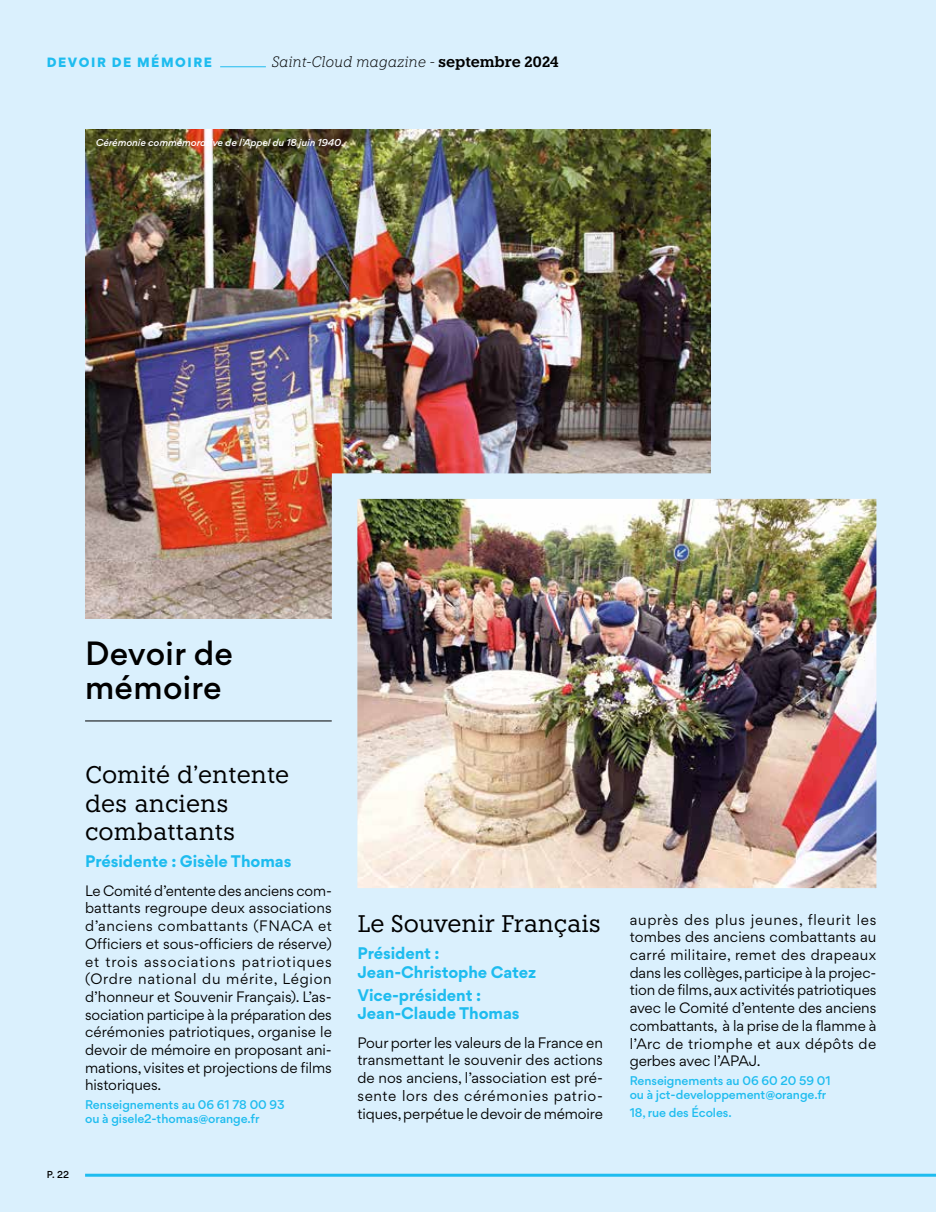
<style>
.page{position:relative;width:936px;height:1212px;background:#fff}
.page>*{position:absolute;margin:0;border:0;box-sizing:border-box;transform-origin:0 0}
.t1{font:500 30px/34.5px "Gordita";letter-spacing:.01em;color:#000}
.t2{font:24px/28.5px "Knile";color:#000}
.t3{font:700 15px/18.8px "Gordita";letter-spacing:-.005em;color:#1ebcef}
.t4{font:italic 300 15px "Knile";letter-spacing:-.01em;color:#000}
.t5{font:13.5px/17.7px "Gordita";letter-spacing:-.005em;color:#000;text-align:justify}
.t6{font:900 12px "Gordita";letter-spacing:.13em;color:#1ebcef}
.t7{font:500 11.25px/13.5px "Gordita";letter-spacing:-.005em;color:#1ebcef}
.t8{font:italic 500 9px "Gordita";letter-spacing:-.005em;color:#fff}
.t9{font:500 9px "Gordita";color:#000}
.s1{font-weight:600;font-style:normal}
</style>
<div class="page">
<div style="left:0;top:0;width:935px;height:1212px;background:#daf0fd"></div>
<img style="left:85px;top:130px;width:625px;height:489px">
<hr style="left:85px;top:720px;width:247px;height:1px;background:#000">
<img style="left:319px;top:461px;width:558px;height:428px">
<hr style="left:85px;top:1174px;width:850px;height:3px;background:#1ebcef">
<hr style="left:220px;top:66px;width:46px;height:1px;background:#1ebcef">
<p class="t6" style="left:47px;top:52px;width:167px">DEVOIR DE MÉMOIRE</p>
<p class="t4" style="left:272px;top:53px;width:289px">Saint-Cloud magazine - <span class="s1">septembre 2024</span></p>
<p class="t8" style="left:96px;top:135px;width:250px">Cérémonie commémorative de l’Appel du 18 juin 1940.</p>
<h1 class="t1" style="left:85px;top:636px;width:149px">Devoir de mémoire</h1>
<h2 class="t2" style="left:85px;top:760px;width:206px">Comité d’entente des anciens combattants</h2>
<p class="t3" style="left:85px;top:852px;width:208px">Présidente : Gisèle Thomas</p>
<p class="t5" style="left:85px;top:881px;width:248px">Le Comité d’entente des anciens com&shy;battants regroupe deux associations d’anciens combattants (FNACA et Officiers et sous-officiers de réserve) et trois associations patriotiques (Ordre national du mérite, Légion d’honneur et Souvenir Français). L’as&shy;sociation participe à la préparation des cérémonies patriotiques, organise le devoir de mémoire en proposant ani&shy;mations, visites et projections de films historiques.</p>
<p class="t7" style="left:85px;top:1098px;width:201px">Renseignements au 06 61 78 00 93 ou à gisele2-thomas@orange.fr</p>
<p class="t9" style="left:47px;top:1168px;width:24px">P. 22</p>
<h2 class="t2" style="left:357px;top:909px;width:245px">Le Souvenir Français</h2>
<p class="t3" style="left:357px;top:943px;width:180px">Président :<br>Jean-Christophe Catez</p>
<p class="t3" style="left:357px;top:985px;width:164px">Vice-président :<br>Jean-Claude Thomas</p>
<p class="t5" style="left:357px;top:1033px;width:247px">Pour porter les valeurs de la France en transmettant le souvenir des actions de nos anciens, l’association est pré&shy;sente lors des cérémonies patrio&shy;tiques, perpétue le devoir de mémoire</p>
<p class="t5" style="left:629px;top:910px;width:248px">auprès des plus jeunes, fleurit les tombes des anciens combattants au carré militaire, remet des drapeaux dans les collèges, participe à la projec&shy;tion de films, aux activités patriotiques avec le Comité d’entente des anciens combattants, à la prise de la flamme à l’Arc de triomphe et aux dépôts de gerbes avec l’APAJ.</p>
<p class="t7" style="left:629px;top:1074px;width:202px">Renseignements au 06 60 20 59 01 ou à jct-developpement@orange.fr</p>
<p class="t7" style="left:629px;top:1106px;width:103px">18, rue des Écoles.</p>
</div>
